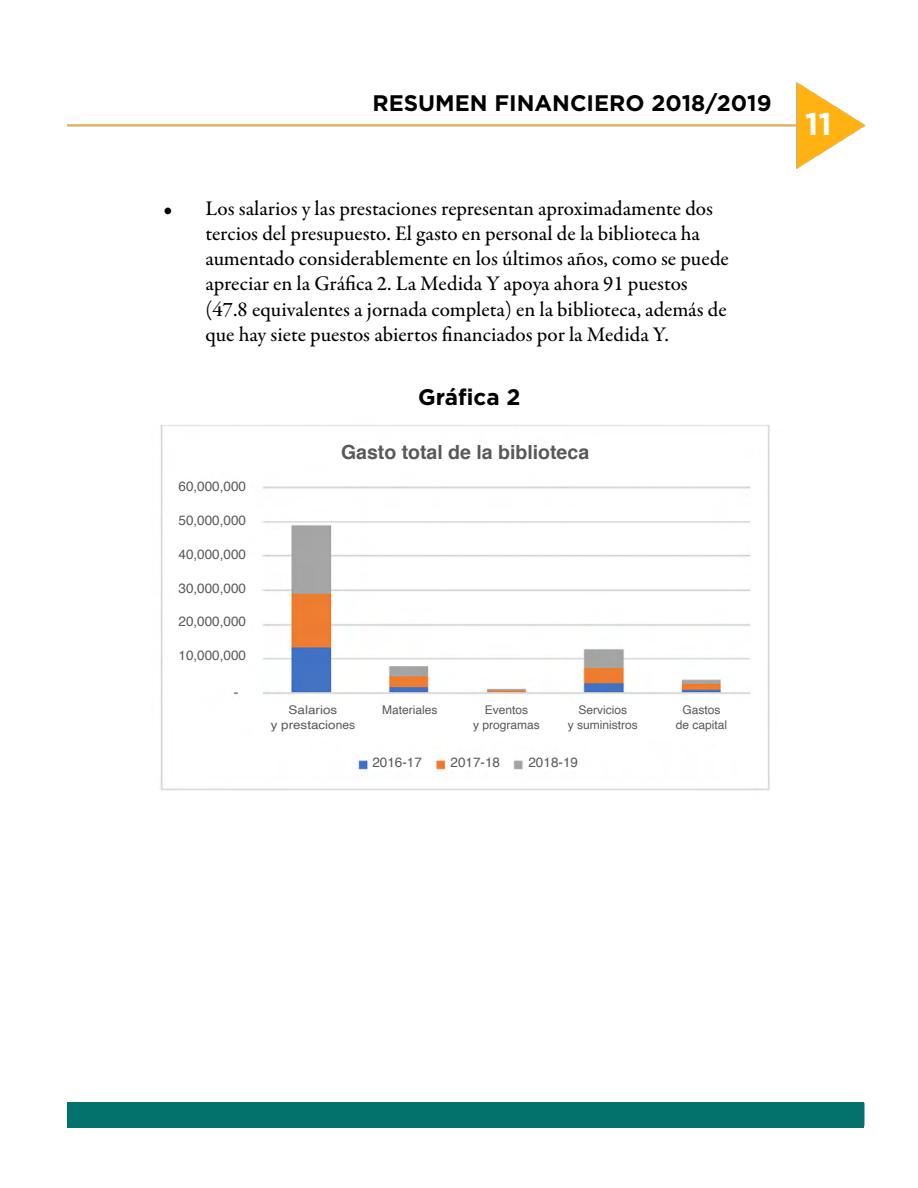
<style>
.page{position:relative;width:918px;height:1188px;background:#fff}
.page>*{position:absolute;margin:0;border:0;box-sizing:border-box;transform-origin:0 0}
.t1{font:700 31.5px "Gotham";color:#fff}
.t2{font:700 22.5px "Gotham";color:#000}
.t3{font:500 21px/25.2px "Garamond Premr Pro";color:#000}
.t4{font:700 19.5px "Helvetica";color:#585959}
.t5{font:13.5px "Helvetica";color:#585959}
.t6{font:12px/14.4px "Helvetica";color:#444}
.t7{font:12px/14.4px "Helvetica";color:#585959;text-align:center}
.t8{font:12px/14.4px "Helvetica";color:#585959;text-align:center;scale:1.12 1}
</style>
<div class="page">
<img style="left:68px;top:82px;width:798px;height:1044px">
<div style="left:68px;top:1102px;width:796px;height:26px;background:#03716c"></div>
<img style="left:144px;top:407px;width:639px;height:394px">
<div style="left:462px;top:706px;width:88px;height:34px;background:#fff"></div>
<div style="left:554px;top:706px;width:100px;height:34px;background:#fff"></div>
<div style="left:652px;top:706px;width:100px;height:34px;background:#fff"></div>
<div style="left:330px;top:444px;width:270px;height:27px;background:#fff"></div>
<div style="left:252px;top:706px;width:115px;height:34px;background:#fff"></div>
<div style="left:373px;top:706px;width:72px;height:34px;background:#fff"></div>
<div style="left:173px;top:481px;width:73px;height:189px;background:#fff"></div>
<div style="left:269px;top:705px;width:86px;height:28px;background:#fff"></div>
<div style="left:372px;top:705px;width:74px;height:28px;background:#fff"></div>
<div style="left:469px;top:705px;width:73px;height:28px;background:#fff"></div>
<div style="left:565px;top:705px;width:74px;height:28px;background:#fff"></div>
<div style="left:662px;top:705px;width:78px;height:28px;background:#fff"></div>
<div style="left:371px;top:757px;width:57px;height:13px;background:#fff"></div>
<div style="left:449px;top:757px;width:57px;height:13px;background:#fff"></div>
<div style="left:527px;top:757px;width:57px;height:13px;background:#fff"></div>
<p class="t2" style="left:372px;top:88px;width:401px">RESUMEN FINANCIERO 2018/2019</p>
<p class="t3" style="left:206px;top:196px;width:525px;text-indent:-42px">• Los salarios y las prestaciones representan aproximadamente dos tercios del presupuesto. El gasto en personal de la biblioteca ha aumentado considerablemente en los últimos años, como se puede apreciar en la Gráfica 2. La Medida Y apoya ahora 91 puestos (47.8 equivalentes a jornada completa) en la biblioteca, además de que hay siete puestos abiertos financiados por la Medida Y.</p>
<p class="t2" style="left:418px;top:382px;width:104px">Gráfica 2</p>
<p class="t5" style="left:179px;top:476px;width:69px">60,000,000</p>
<p class="t5" style="left:179px;top:510px;width:69px">50,000,000</p>
<p class="t5" style="left:179px;top:544px;width:69px">40,000,000</p>
<p class="t5" style="left:179px;top:577px;width:69px">30,000,000</p>
<p class="t5" style="left:179px;top:611px;width:69px">20,000,000</p>
<p class="t5" style="left:179px;top:645px;width:69px">10,000,000</p>
<p class="t4" style="left:341px;top:436px;width:250px">Gasto total de la biblioteca</p>
<p class="t8" style="left:271px;top:703px;width:77px">Salarios<br>y prestaciones</p>
<p class="t7" style="left:382px;top:703px;width:57px">Materiales</p>
<p class="t7" style="left:473px;top:703px;width:68px">Eventos<br>y programas</p>
<p class="t7" style="left:568px;top:703px;width:72px">Servicios<br>y suministros</p>
<p class="t7" style="left:676px;top:703px;width:53px">Gastos de capital</p>
<p class="t5" style="left:372px;top:752px;width:51px">2016-17</p>
<p class="t5" style="left:451px;top:752px;width:51px">2017-18</p>
<p class="t5" style="left:528px;top:752px;width:51px">2018-19</p>
<p class="t6" style="left:275px;top:703px;width:70px;text-align:center">Salarios y prestaciones</p>
<p class="t6" style="left:477px;top:703px;width:59px">Eventos y programas</p>
<p class="t6" style="left:574px;top:703px;width:62px">Servicios y suministros</p>
<p class="t6" style="left:674px;top:703px;width:56px;text-align:center">Gastos de capital</p>
<h1 class="t1" style="left:805px;top:103px;width:28px">11</h1>
</div>
